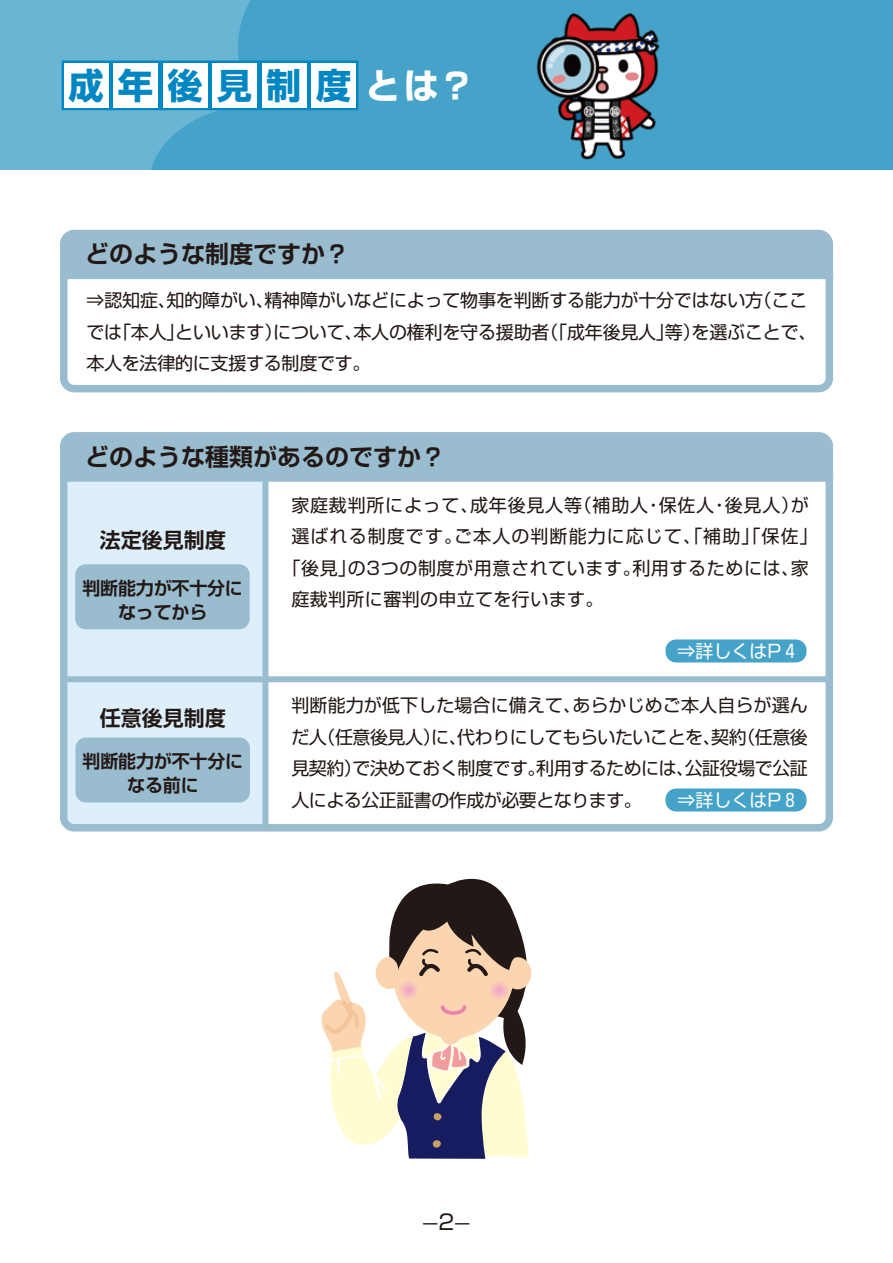
<style>
.page{position:relative;width:893px;height:1263px;background:#fff}
.page>*{position:absolute;margin:0;border:0;box-sizing:border-box;transform-origin:0 0}
.t1{font:700 35.25px "Shin Go";letter-spacing:.4em;color:#0087c3}
.t2{font:700 24px "Shin Go De";color:#221815}
.t3{font:700 21px "Shin Go De";color:#221815}
.t4{font:21px "Shin Go";color:#221815}
.t5{font:18px/31.5px "Shin Go";letter-spacing:-.01em;color:#221815}
.t6{font:18px "Shin Go";letter-spacing:.045em;color:#221815}
.t7{font:18px "Shin Go";letter-spacing:.06em;color:#221815}
.t8{font:18px "Shin Go";letter-spacing:.035em;color:#221815}
.t9{font:700 18px/24px "Shin Go De";letter-spacing:-.01em;color:#221815;text-align:center}
.t10{font:18px "Shin Go";letter-spacing:.02em;color:#221815}
.t11{font:18px "Shin Go";color:#fff}
.s1{color:#fff}
</style>
<div class="page">
<div style="left:60px;top:229px;width:773px;height:39px;background:#9abccf"></div>
<svg style="left:60px;top:268px;width:774px;height:125px"></svg>
<div style="left:60px;top:432px;width:773px;height:38px;background:#9abccf"></div>
<svg style="left:60px;top:470px;width:774px;height:362px"></svg>
<div style="left:262px;top:477px;width:6px;height:351px;background:#9abccf"></div>
<div style="left:64px;top:676px;width:765px;height:6px;background:#9abccf"></div>
<div style="left:75px;top:564px;width:175px;height:65px;background:#9abccf;border-radius:11px"></div>
<div style="left:75px;top:737px;width:175px;height:65px;background:#9abccf;border-radius:11px"></div>
<div style="left:665px;top:639px;width:141px;height:23px;background:#45a3c9;border-radius:11px"></div>
<div style="left:665px;top:788px;width:141px;height:23px;background:#45a3c9;border-radius:11px"></div>
<div style="left:0;top:0;width:893px;height:170px;background:#45a3c9"></div>
<svg style="left:321px;top:878px;width:211px;height:281px"></svg>
<svg style="left:0;top:0;width:261px;height:170px"></svg>
<div style="left:62px;top:60px;width:49px;height:50px;border:5px solid #0087c3"></div>
<div style="left:64px;top:63px;width:45px;height:45px;background:#fff"></div>
<div style="left:111px;top:60px;width:50px;height:50px;border:5px solid #0087c3"></div>
<div style="left:113px;top:63px;width:45px;height:45px;background:#fff"></div>
<div style="left:160px;top:60px;width:50px;height:50px;border:5px solid #0087c3"></div>
<div style="left:163px;top:63px;width:45px;height:45px;background:#fff"></div>
<div style="left:210px;top:60px;width:50px;height:50px;border:5px solid #0087c3"></div>
<div style="left:212px;top:63px;width:45px;height:45px;background:#fff"></div>
<div style="left:259px;top:60px;width:50px;height:50px;border:5px solid #0087c3"></div>
<div style="left:262px;top:63px;width:45px;height:45px;background:#fff"></div>
<div style="left:309px;top:60px;width:49px;height:50px;border:5px solid #0087c3"></div>
<div style="left:311px;top:63px;width:45px;height:45px;background:#fff"></div>
<img style="left:536px;top:13px;width:124px;height:147px">
<h1 class="t1" style="left:69px;top:62px;width:407px">成年後見制度<span class="s1">とは？</span></h1>
<h2 class="t2" style="left:85px;top:238px;width:266px">どのような制度ですか？</h2>
<p class="t5" style="left:86px;top:284px;width:732px">⇒認知症、知的障がい、精神障がいなどによって物事を判断する能力が十分ではない方（ここでは「本人」といいます）について、本人の権利を守る援助者（「成年後見人」等）を選ぶことで、本人を法律的に支援する制度です。</p>
<h2 class="t2" style="left:85px;top:441px;width:361px">どのような種類があるのですか？</h2>
<p class="t6" style="left:291px;top:493px;width:519px">家庭裁判所によって、成年後見人等（補助人・保佐人・後見人）が</p>
<p class="t7" style="left:291px;top:524px;width:528px">選ばれる制度です。ご本人の判断能力に応じて、「補助」「保佐」</p>
<p class="t8" style="left:282px;top:556px;width:528px">「後見」の3つの制度が用意されています。利用するためには、家</p>
<p class="t10" style="left:291px;top:587px;width:314px">庭裁判所に審判の申立てを行います。</p>
<p class="t3" style="left:100px;top:526px;width:127px">法定後見制度</p>
<p class="t9" style="left:82px;top:575px;width:162px">判断能力が不十分になってから</p>
<p class="t3" style="left:100px;top:704px;width:127px">任意後見制度</p>
<p class="t9" style="left:83px;top:748px;width:162px">判断能力が不十分になる前に</p>
<p class="t11" style="left:678px;top:639px;width:123px">⇒詳しくはP４</p>
<p class="t5" style="left:291px;top:689px;width:518px;text-align:justify">判断能力が低下した場合に備えて、あらかじめご本人自らが選んだ人（任意後見人）に、代わりにしてもらいたいことを、契約（任意後見契約）で決めておく制度です。利用するためには、公証役場で公証人による公正証書の作成が必要となります。</p>
<p class="t11" style="left:678px;top:788px;width:123px">⇒詳しくはP８</p>
<p class="t4" style="left:423px;top:1208px;width:49px">̶2̶</p>
</div>
